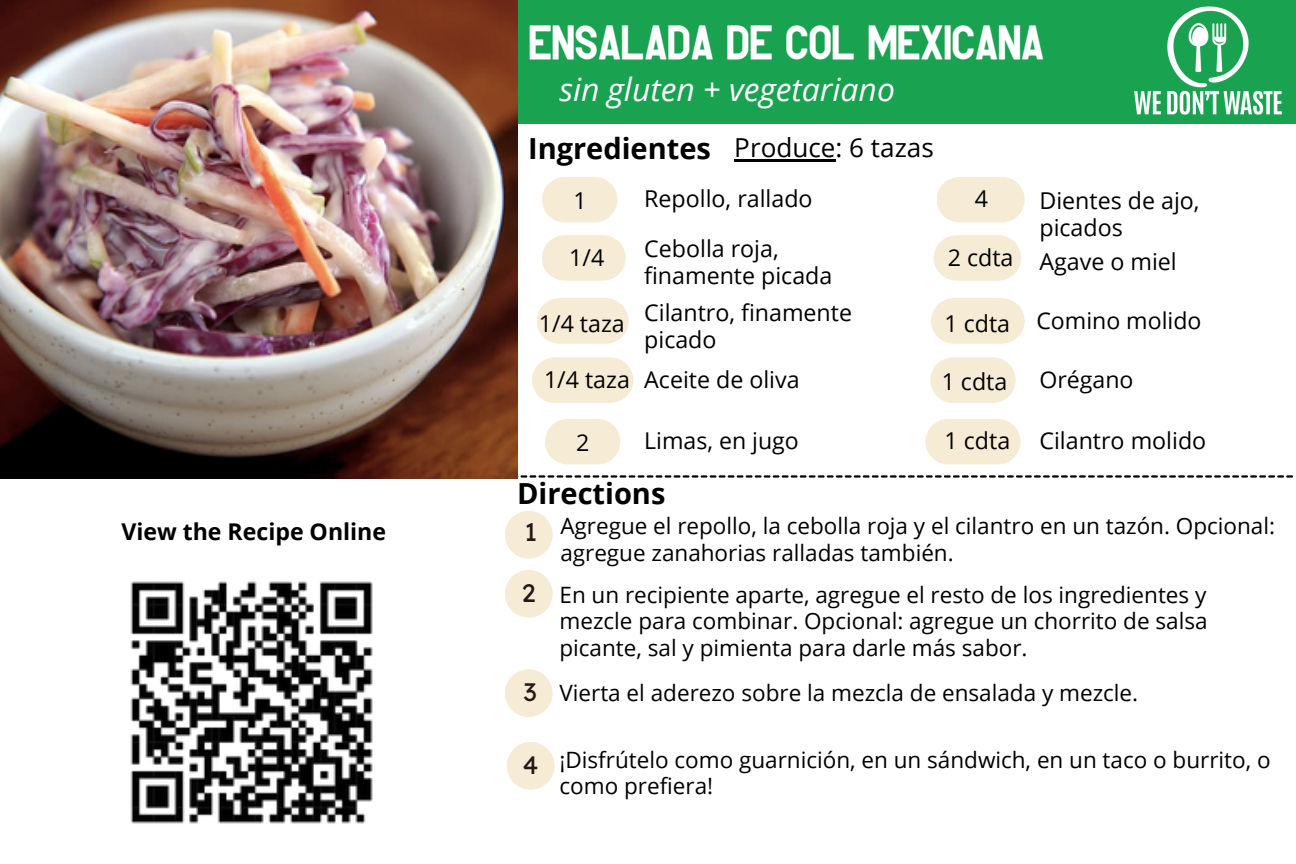
<style>
.page{position:relative;width:1296px;height:864px;background:#fff}
.page>*{position:absolute;margin:0;border:0;box-sizing:border-box;transform-origin:0 0}
.t1{font:48px "Kompot Sans";color:#fff}
.t2{font:italic 31.8px "Open Sans";color:#fff}
.t3{font:700 29.1px "Open Sans";color:#000}
.t4{font:26.1px "Open Sans";color:#000}
.t5{font:25.2px "Lexend Deca";color:#231815}
.t6{font:23.1px/27px "Open Sans";color:#000}
.t7{font:700 23.1px "Open Sans";color:#000}
.t8{font:22.5px/26.1px "Open Sans";color:#000}
</style>
<div class="page">
<div style="left:512px;top:0;width:784px;height:124px;background:#19a250"></div>
<svg style="left:542px;top:177px;width:75px;height:45px;background:#f7edd9"></svg>
<svg style="left:542px;top:235px;width:84px;height:45px;background:#f7edd9"></svg>
<svg style="left:937px;top:177px;width:88px;height:45px;background:#f6edd8"></svg>
<svg style="left:934px;top:235px;width:87px;height:45px;background:#f6edd8"></svg>
<svg style="left:537px;top:298px;width:92px;height:45px;background:#f6edd8"></svg>
<svg style="left:931px;top:298px;width:94px;height:45px;background:#f6edd8"></svg>
<div style="left:505px;top:511px;width:48px;height:48px;background:#f6ebd4;border-radius:50%"></div>
<div style="left:505px;top:669px;width:48px;height:48px;background:#f6ebd4;border-radius:50%"></div>
<svg style="left:518px;top:475px;width:775px;height:3px"></svg>
<img style="left:1134px;top:6px;width:148px;height:109px">
<img style="left:130px;top:581px;width:243px;height:243px">
<svg style="left:532px;top:357px;width:101px;height:46px;background:#f6edd8"></svg>
<div style="left:507px;top:742px;width:48px;height:48px;background:#f6ebd4;border-radius:50%"></div>
<svg style="left:545px;top:419px;width:75px;height:45px;background:#f7edd9"></svg>
<svg style="left:930px;top:357px;width:86px;height:46px;background:#f7edd9"></svg>
<svg style="left:925px;top:419px;width:96px;height:45px;background:#f6edd8"></svg>
<hr style="left:734px;top:159px;width:102px;height:2px;background:#000">
<div style="left:505px;top:570px;width:48px;height:48px;background:#f6ebd4;border-radius:50%"></div>
<img style="left:0;top:0;width:518px;height:478px">
<p class="t7" style="left:121px;top:516px;width:266px">View the Recipe Online</p>
<p class="t1" style="left:529px;top:14px;width:517px">ENSALADA DE COL MEXICANA</p>
<p class="t2" style="left:560px;top:67px;width:337px">sin gluten + vegetariano</p>
<p class="t3" style="left:528px;top:127px;width:184px">Ingredientes</p>
<p class="t4" style="left:734px;top:129px;width:201px">Produce: 6 tazas</p>
<p class="t6" style="left:573px;top:186px;width:15px">1</p>
<p class="t6" style="left:569px;top:243px;width:37px">1/4</p>
<p class="t6" style="left:539px;top:309px;width:87px">1/4 taza</p>
<p class="t6" style="left:544px;top:365px;width:87px">1/4 taza</p>
<p class="t6" style="left:644px;top:185px;width:170px">Repollo, rallado</p>
<p class="t6" style="left:644px;top:234px;width:190px">Cebolla roja, finamente picada</p>
<p class="t6" style="left:644px;top:298px;width:209px">Cilantro, finamente picado</p>
<p class="t6" style="left:644px;top:366px;width:157px">Aceite de oliva</p>
<p class="t6" style="left:975px;top:185px;width:15px">4</p>
<p class="t6" style="left:948px;top:243px;width:67px">2 cdta</p>
<p class="t6" style="left:945px;top:309px;width:67px">1 cdta</p>
<p class="t6" style="left:942px;top:367px;width:67px">1 cdta</p>
<p class="t6" style="left:1040px;top:186px;width:162px">Dientes de ajo, picados</p>
<p class="t6" style="left:1040px;top:248px;width:139px">Agave o miel</p>
<p class="t6" style="left:1036px;top:306px;width:167px">Comino molido</p>
<p class="t6" style="left:1040px;top:365px;width:95px">Orégano</p>
<p class="t6" style="left:576px;top:429px;width:15px">2</p>
<p class="t6" style="left:644px;top:427px;width:156px">Limas, en jugo</p>
<p class="t3" style="left:517px;top:473px;width:150px">Directions</p>
<p class="t6" style="left:945px;top:427px;width:67px">1 cdta</p>
<p class="t6" style="left:1040px;top:427px;width:168px">Cilantro molido</p>
<p class="t5" style="left:524px;top:515px;width:14px">1</p>
<p class="t8" style="left:560px;top:513px;width:716px">Agregue el repollo, la cebolla roja y el cilantro en un tazón. Opcional: agregue zanahorias ralladas también.</p>
<p class="t5" style="left:522px;top:577px;width:15px">2</p>
<p class="t8" style="left:560px;top:581px;width:650px;text-align:justify">En un recipiente aparte, agregue el resto de los ingredientes y mezcle para combinar. Opcional: agregue un chorrito de salsa picante, sal y pimienta para darle más sabor.</p>
<p class="t5" style="left:523px;top:676px;width:15px">3</p>
<p class="t8" style="left:560px;top:679px;width:580px">Vierta el aderezo sobre la mezcla de ensalada y mezcle.</p>
<p class="t5" style="left:523px;top:748px;width:17px">4</p>
<p class="t8" style="left:560px;top:746px;width:713px">¡Disfrútelo como guarnición, en un sándwich, en un taco o burrito, o como prefiera!</p>
</div>
